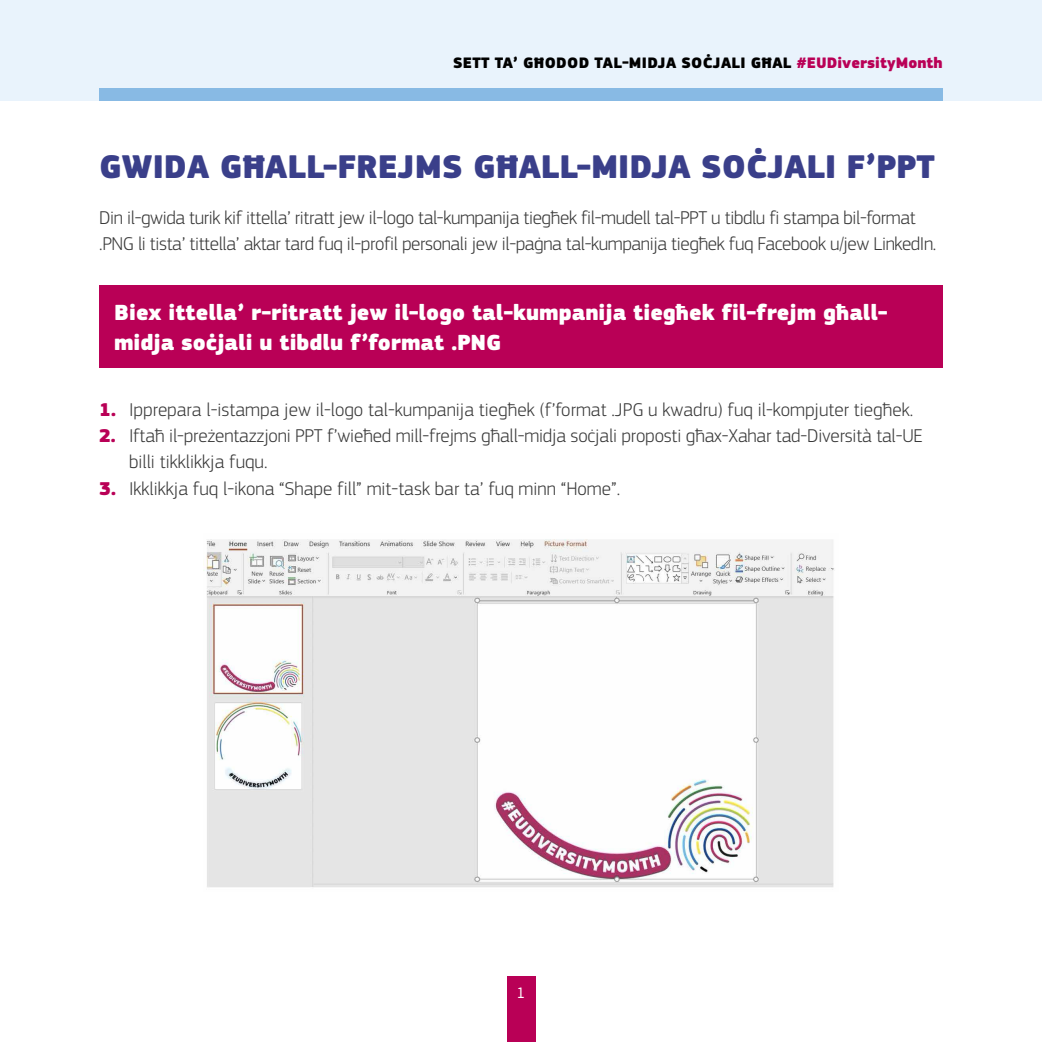
<style>
.page{position:relative;width:1042px;height:1042px;background:#fff}
.page>*{position:absolute;margin:0;border:0;box-sizing:border-box;transform-origin:0 0}
.t1{font:900 34.12px "EC Square Sans Pro";color:#3a3f8a}
.t2{font:900 22.75px/29.8px "EC Square Sans Pro";color:#fff}
.t3{font:300 19.25px/26.2px "EC Square Sans Pro";letter-spacing:-.01em;color:#393939}
.t4{font:900 15.75px "EC Square Sans Pro";letter-spacing:.02em;color:#000}
.t5{font:15.75px "EC Square Sans Pro";color:#fff}
.s1{color:#b90056}
.s2{font-weight:900;color:#b90056}
</style>
<div class="page">
<div style="left:0;top:0;width:1042px;height:101px;background:#e9f3fc"></div>
<div style="left:506px;top:976px;width:29px;height:66px;background:#b90056"></div>
<div style="left:99px;top:285px;width:844px;height:83px;background:#b90056"></div>
<img style="left:206px;top:539px;width:628px;height:349px">
<div style="left:99px;top:88px;width:844px;height:13px;background:#88bae4"></div>
<p class="t4" style="left:453px;top:53px;width:491px">SETT TA’ GĦODOD TAL-MIDJA SOĊJALI GĦAL <span class="s1">#EUDiversityMonth</span></p>
<h1 class="t1" style="left:99px;top:145px;width:837px">GWIDA GĦALL-FREJMS GĦALL-MIDJA SOĊJALI F’PPT</h1>
<p class="t3" style="left:99px;top:204px;width:839px">Din il-gwida turik kif ittella’ ritratt jew il-logo tal-kumpanija tiegħek fil-mudell tal-PPT u tibdlu fi stampa bil-format .PNG li tista’ tittella’ aktar tard fuq il-profil personali jew il-paġna tal-kumpanija tiegħek fuq Facebook u/jew LinkedIn.</p>
<p class="t2" style="left:114px;top:299px;width:775px">Biex ittella’ r-ritratt jew il-logo tal-kumpanija tiegħek fil-frejm għall&shy;midja soċjali u tibdlu f’format .PNG</p>
<p class="t3" style="left:99px;top:396px;width:815px"><span class="s2">1.</span> Ipprepara l-istampa jew il-logo tal-kumpanija tiegħek (f’format .JPG u kwadru) fuq il-kompjuter tiegħek.</p>
<p class="t3" style="left:129px;top:422px;width:795px;text-indent:-30px"><span class="s2">2.</span> Iftaħ il-preżentazzjoni PPT f’wieħed mill-frejms għall-midja soċjali proposti għax-Xahar tad-Diversità tal-UE billi tikklikkja fuqu.</p>
<p class="t3" style="left:99px;top:475px;width:522px"><span class="s2">3.</span> Ikklikkja fuq l-ikona “Shape fill” mit-task bar ta’ fuq minn “Home”.</p>
<p class="t5" style="left:516px;top:984px;width:10px">1</p>
</div>
